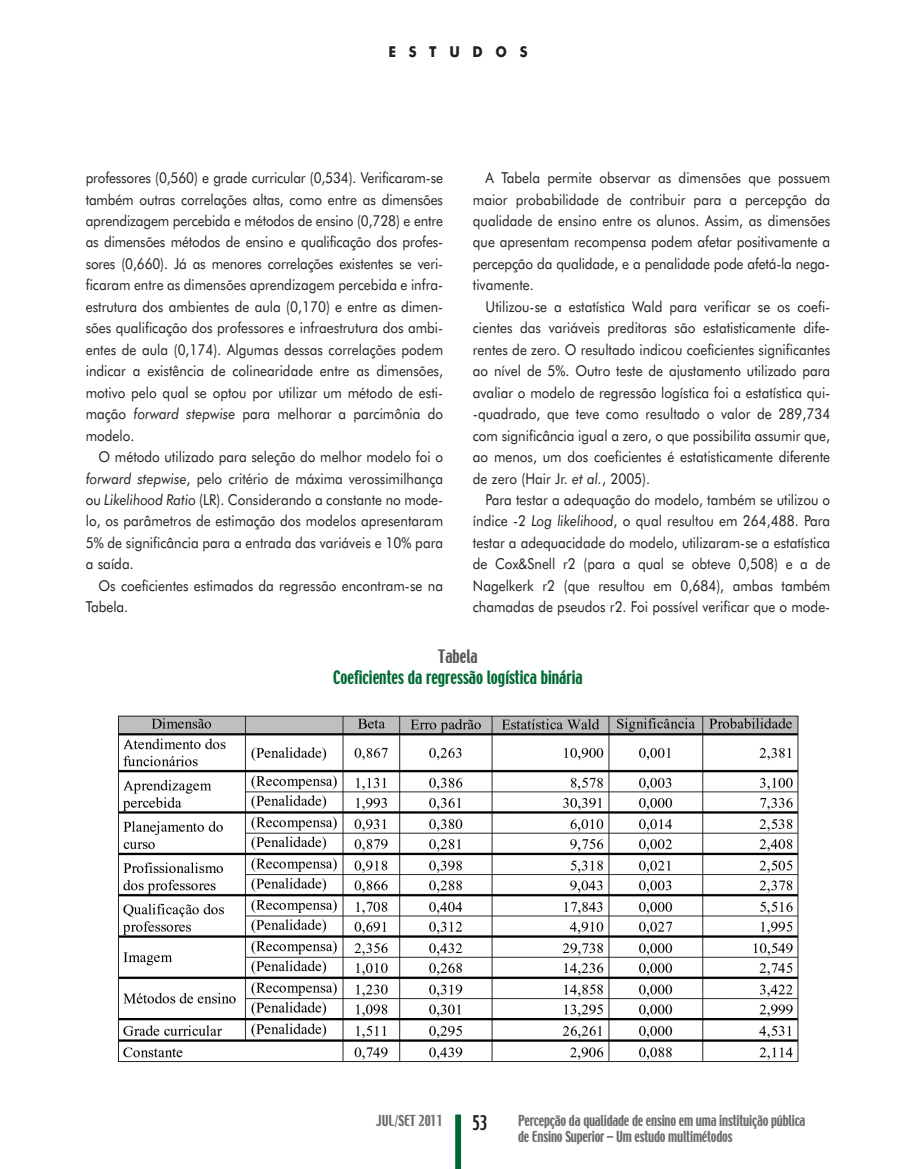
<style>
.page{position:relative;width:914px;height:1169px;background:#fff}
.page>*{position:absolute;margin:0;border:0;box-sizing:border-box;transform-origin:0 0}
.t1{font:18px "Techno";color:#231f20;scale:.8 1}
.t2{font:16.5px "Techno";color:#006933;scale:.9 1}
.t3{font:16.5px "Techno";color:#57585a;scale:.9 1}
.t4{font:15px/21.5px "Futura BT";color:#231f20;text-align:justify;scale:.9 1}
.t5{font:700 15px "Futura BT";letter-spacing:.94em;color:#231f20;scale:.9 1}
.t6{font:13.5px/16.2px "Techno";letter-spacing:-.015em;color:#6c6d70;scale:.9 1}
.s1{font-style:italic}
</style>
<div class="page">
<svg style="left:118px;top:715px;width:681px;height:453px"></svg>
<p class="t5" style="left:388px;top:45px;width:156px">ESTUDOS</p>
<p class="t4" style="left:86px;top:168px;width:398px">professores (0,560) e grade curricular (0,534). Verificaram-se também outras correlações altas, como entre as dimensões aprendizagem percebida e métodos de ensino (0,728) e entre as dimensões métodos de ensino e qualificação dos profes&shy;sores (0,660). Já as menores correlações existentes se veri&shy;ficaram entre as dimensões aprendizagem percebida e infra&shy;estrutura dos ambientes de aula (0,170) e entre as dimen&shy;sões qualificação dos professores e infraestrutura dos ambi&shy;entes de aula (0,174). Algumas dessas correlações podem indicar a existência de colinearidade entre as dimensões, motivo pelo qual se optou por utilizar um método de esti&shy;mação <span class="s1">forward stepwise</span> para melhorar a parcimônia do modelo.</p>
<p class="t4" style="left:86px;top:447px;width:398px;text-indent:13px">O método utilizado para seleção do melhor modelo foi o <span class="s1">forward stepwise</span>, pelo critério de máxima verossimilhança ou <span class="s1">Likelihood Ratio</span> (LR). Considerando a constante no mode&shy;lo, os parâmetros de estimação dos modelos apresentaram 5% de significância para a entrada das variáveis e 10% para a saída.</p>
<p class="t4" style="left:86px;top:576px;width:398px;text-indent:13px">Os coeficientes estimados da regressão encontram-se na<br>Tabela.</p>
<p class="t3" style="left:438px;top:649px;width:45px">Tabela</p>
<p class="t2" style="left:333px;top:670px;width:278px">Coeficientes da regressão logística binária</p>
<p class="t4" style="left:473px;top:168px;width:398px;text-indent:13px">A Tabela permite observar as dimensões que possuem maior probabilidade de contribuir para a percepção da qualidade de ensino entre os alunos. Assim, as dimensões que apresentam recompensa podem afetar positivamente a percepção da qualidade, e a penalidade pode afetá-la nega&shy;tivamente.</p>
<p class="t4" style="left:473px;top:297px;width:398px;text-indent:13px">Utilizou-se a estatística Wald para verificar se os coefi&shy;cientes das variáveis preditoras são estatisticamente dife&shy;rentes de zero. O resultado indicou coeficientes significantes ao nível de 5%. Outro teste de ajustamento utilizado para avaliar o modelo de regressão logística foi a estatística qui--quadrado, que teve como resultado o valor de 289,734 com significância igual a zero, o que possibilita assumir que, ao menos, um dos coeficientes é estatisticamente diferente de zero (Hair Jr. <span class="s1">et al.</span>, 2005).</p>
<p class="t4" style="left:473px;top:490px;width:398px;text-indent:13px">Para testar a adequação do modelo, também se utilizou o índice -2 <span class="s1">Log likelihood</span>, o qual resultou em 264,488. Para testar a adequacidade do modelo, utilizaram-se a estatística de Cox&amp;Snell r2 (para a qual se obteve 0,508) e a de Nagelkerk r2 (que resultou em 0,684), ambas também chamadas de pseudos r2. Foi possível verificar que o mode-</p>
<p class="t6" style="left:376px;top:1113px;width:76px">JUL/SET 2011</p>
<p class="t1" style="left:473px;top:1114px;width:19px">53</p>
<p class="t6" style="left:518px;top:1113px;width:321px">Percepção da qualidade de ensino em uma instituição pública de Ensino Superior – Um estudo multimétodos</p>
</div>
